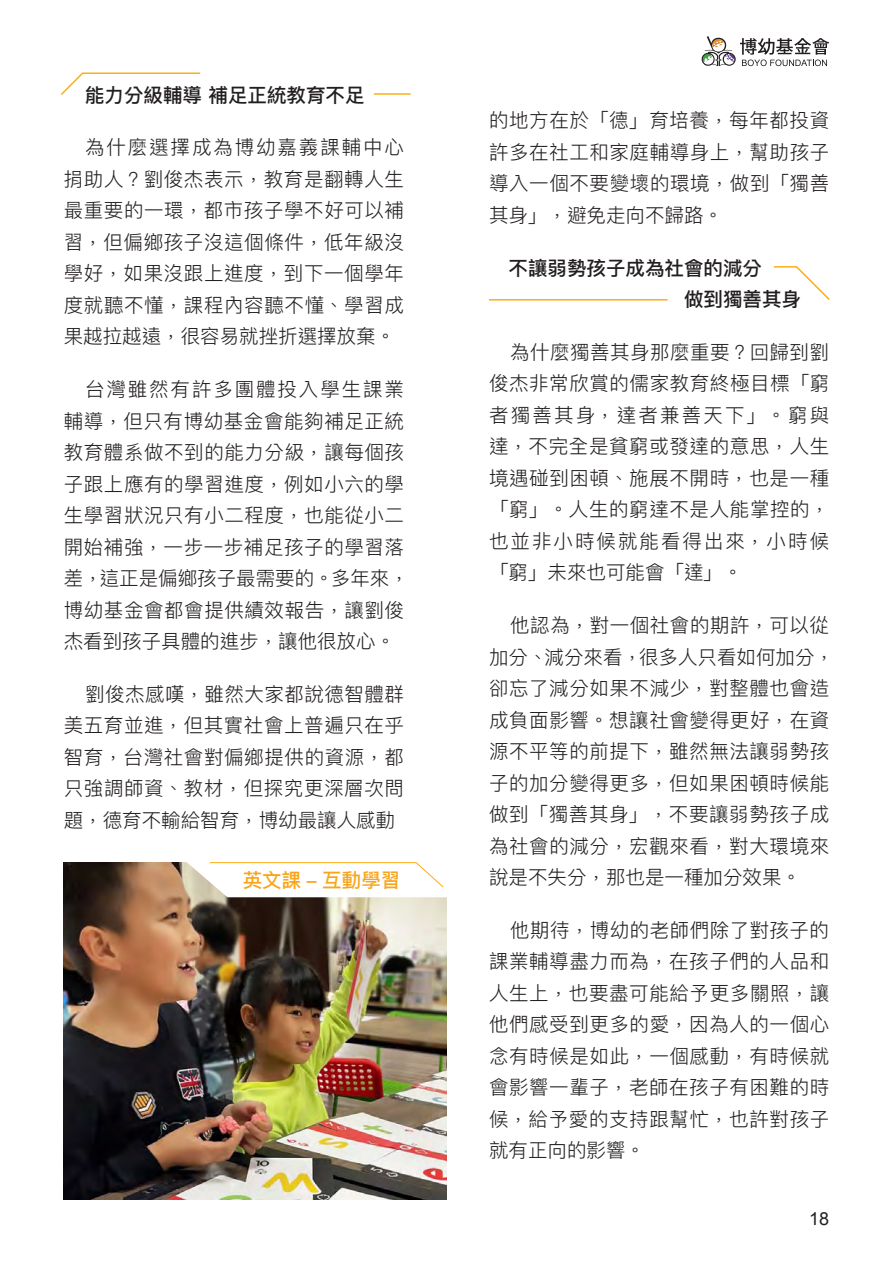
<style>
.page{position:relative;width:893px;height:1263px;background:#fff}
.page>*{position:absolute;margin:0;border:0;box-sizing:border-box;transform-origin:0 0}
.t1{font:300 19.5px/31.5px "Ping Fang TC";letter-spacing:.03em;color:#231f20;text-align:justify}
.t2{font:500 19.5px "Ping Fang TC";color:#231f20}
.t3{font:500 19.5px "Ping Fang TC";color:#f9a51b}
.t4{font:18px "Arial";color:#231f20}
</style>
<div class="page">
<svg style="left:701px;top:36px;width:128px;height:31px"></svg>
<img style="left:64px;top:862px;width:382px;height:337px">
<svg style="left:61px;top:72px;width:140px;height:23px"></svg>
<hr style="left:374px;top:93px;width:37px;height:2px;background:#faaf18">
<hr style="left:489px;top:299px;width:179px;height:2px;background:#faaf18">
<svg style="left:773px;top:266px;width:57px;height:34px"></svg>
<svg style="left:185px;top:862px;width:261px;height:35px"></svg>
<p class="t2" style="left:85px;top:83px;width:281px">能力分級輔導 補足正統教育不足</p>
<p class="t1" style="left:64px;top:132px;width:342px;text-indent:21px">為什麼選擇成為博幼嘉義課輔中心捐助人？劉俊杰表示，教育是翻轉人生最重要的一環，都市孩子學不好可以補習，但偏鄉孩子沒這個條件，低年級沒學好，如果沒跟上進度，到下一個學年度就聽不懂，課程內容聽不懂、學習成果越拉越遠，很容易就挫折選擇放棄。</p>
<p class="t1" style="left:64px;top:373px;width:347px;text-align:left;text-indent:21px">台灣雖然有許多團體投入學生課業輔導，但只有博幼基金會能夠補足正統教育體系做不到的能力分級，讓每個孩子跟上應有的學習進度，例如小六的學生學習狀況只有小二程度，也能從小二開始補強，一步一步補足孩子的學習落差，這正是偏鄉孩子最需要的。多年來，博幼基金會都會提供績效報告，讓劉俊杰看到孩子具體的進步，讓他很放心。</p>
<p class="t1" style="left:64px;top:678px;width:342px;text-indent:21px">劉俊杰感嘆，雖然大家都說德智體群美五育並進，但其實社會上普遍只在乎智育，台灣社會對偏鄉提供的資源，都只強調師資、教材，但探究更深層次問題，德育不輸給智育，博幼最讓人感動</p>
<p class="t3" style="left:243px;top:867px;width:159px">英文課 - 互動學習</p>
<p class="t1" style="left:489px;top:104px;width:342px">的地方在於「德」育培養，每年都投資許多在社工和家庭輔導身上，幫助孩子導入一個不要變壞的環境，做到「獨善其身」，避免走向不歸路。</p>
<p class="t2" style="left:508px;top:256px;width:255px">不讓弱勢孩子成為社會的減分</p>
<p class="t2" style="left:684px;top:287px;width:118px">做到獨善其身</p>
<p class="t1" style="left:489px;top:336px;width:342px;text-indent:21px">為什麼獨善其身那麼重要？回歸到劉俊杰非常欣賞的儒家教育終極目標「窮者獨善其身，達者兼善天下」。窮與達，不完全是貧窮或發達的意思，人生境遇碰到困頓、施展不開時，也是一種「窮」。人生的窮達不是人能掌控的，也並非小時候就能看得出來，小時候「窮」未來也可能會「達」。</p>
<p class="t1" style="left:489px;top:609px;width:347px;text-align:left;text-indent:21px">他認為，對一個社會的期許，可以從加分、減分來看，很多人只看如何加分，卻忘了減分如果不減少，對整體也會造成負面影響。想讓社會變得更好，在資源不平等的前提下，雖然無法讓弱勢孩子的加分變得更多，但如果困頓時候能做到「獨善其身」，不要讓弱勢孩子成為社會的減分，宏觀來看，對大環境來說是不失分，那也是一種加分效果。</p>
<p class="t1" style="left:489px;top:914px;width:342px;text-indent:21px">他期待，博幼的老師們除了對孩子的課業輔導盡力而為，在孩子們的人品和人生上，也要盡可能給予更多關照，讓他們感受到更多的愛，因為人的一個心念有時候是如此，一個感動，有時候就會影響一輩子，老師在孩子有困難的時候，給予愛的支持跟幫忙，也許對孩子就有正向的影響。</p>
<p class="t4" style="left:809px;top:1207px;width:22px">18</p>
</div>
